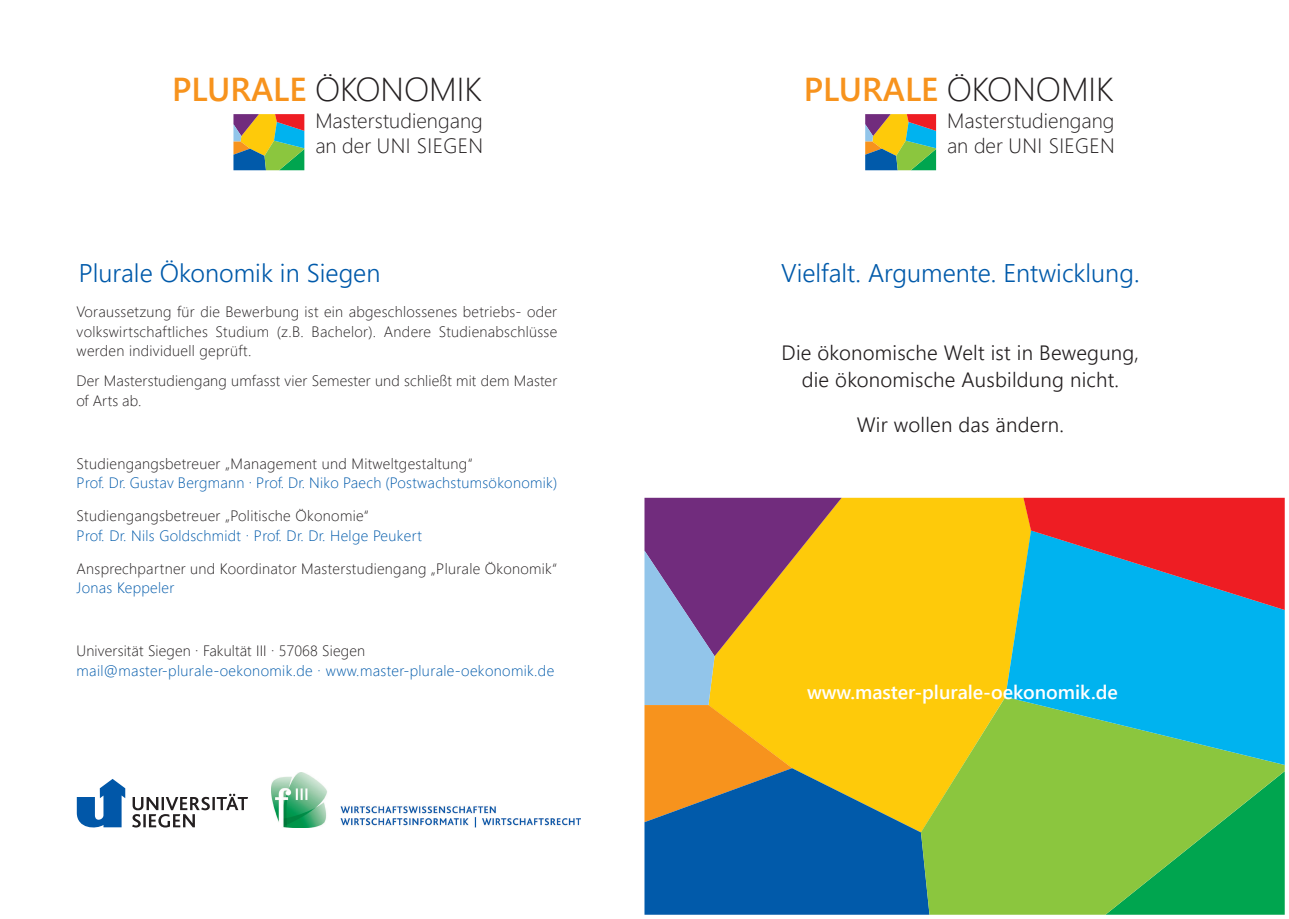
<style>
.page{position:relative;width:1289px;height:919px;background:#fff}
.page>*{position:absolute;margin:0;border:0;box-sizing:border-box;transform-origin:0 0}
.t1{font:300 33.15px "Segoe UI";color:#231f20}
.t2{font:300 25.5px "Segoe UI";color:#015aaa}
.t3{font:300 20.7px/27px "Segoe UI";letter-spacing:.01em;color:#231f20;text-align:center}
.t4{font:300 20.7px/24.8px "Segoe UI";letter-spacing:.005em;color:#231f20}
.t5{font:600 19.5px "Segoe UI";color:#fff}
.t6{font:300 15px/19.5px "Segoe UI";letter-spacing:.02em;color:#231f20;text-align:justify}
.t7{font:300 15px "Segoe UI";letter-spacing:.02em;color:#015aaa}
.s1{font-weight:600;color:#f7931d}
</style>
<div class="page">
<div style="left:929px;top:497px;width:94px;height:199px;background:#feca0a"></div>
<svg style="left:644px;top:497px;width:285px;height:417px;background:#9c8e57"></svg>
<svg style="left:920px;top:696px;width:364px;height:218px;background:#78be3d"></svg>
<svg style="left:1005px;top:530px;width:279px;height:234px;background:#28b8bf"></svg>
<svg style="left:1023px;top:497px;width:261px;height:113px;background:#99566d"></svg>
<img style="left:272px;top:772px;width:308px;height:55px">
<svg style="left:132px;top:793px;width:116px;height:34px"></svg>
<svg style="left:77px;top:779px;width:48px;height:48px"></svg>
<svg style="left:865px;top:114px;width:71px;height:56px;background:#849761"></svg>
<svg style="left:233px;top:114px;width:71px;height:56px;background:#849761"></svg>
<h1 class="t1" style="left:172px;top:58px;width:311px"><span class="s1">PLURALE</span> ÖKONOMIK</h1>
<h3 class="t4" style="left:315px;top:106px;width:169px">Masterstudiengang an der UNI SIEGEN</h3>
<h2 class="t2" style="left:79px;top:249px;width:303px">Plurale Ökonomik in Siegen</h2>
<p class="t6" style="left:77px;top:301px;width:482px">Voraussetzung für die Bewerbung ist ein abgeschlossenes betriebs- oder volkswirtschaftliches Studium (z.B. Bachelor). Andere Studienabschlüsse werden individuell geprüft.</p>
<p class="t6" style="left:77px;top:370px;width:482px">Der Masterstudiengang umfasst vier Semester und schließt mit dem Master of Arts ab.</p>
<p class="t6" style="left:77px;top:452px;width:397px">Studiengangsbetreuer „Management und Mitweltgestaltung“</p>
<p class="t7" style="left:77px;top:469px;width:482px">Prof. Dr. Gustav Bergmann · Prof. Dr. Niko Paech (Postwachstumsökonomik)</p>
<p class="t6" style="left:77px;top:505px;width:294px">Studiengangsbetreuer „Politische Ökonomie“</p>
<p class="t7" style="left:77px;top:521px;width:347px">Prof. Dr. Nils Goldschmidt · Prof. Dr. Dr. Helge Peukert</p>
<p class="t6" style="left:77px;top:557px;width:482px">Ansprechpartner und Koordinator Masterstudiengang „Plurale Ökonomik“</p>
<p class="t7" style="left:77px;top:574px;width:99px">Jonas Keppeler</p>
<p class="t6" style="left:77px;top:640px;width:290px">Universität Siegen · Fakultät III · 57068 Siegen</p>
<p class="t7" style="left:77px;top:656px;width:479px">mail@master-plurale-oekonomik.de · www.master-plurale-oekonomik.de</p>
<h1 class="t1" style="left:804px;top:58px;width:311px"><span class="s1">PLURALE</span> ÖKONOMIK</h1>
<h3 class="t4" style="left:947px;top:106px;width:169px">Masterstudiengang an der UNI SIEGEN</h3>
<h2 class="t2" style="left:781px;top:249px;width:360px">Vielfalt. Argumente. Entwicklung.</h2>
<h3 class="t3" style="left:781px;top:337px;width:359px">Die ökonomische Welt ist in Bewegung, die ökonomische Ausbildung nicht.</h3>
<h3 class="t3" style="left:856px;top:409px;width:209px">Wir wollen das ändern.</h3>
<h3 class="t5" style="left:807px;top:673px;width:312px">www.master-plurale-oekonomik.de</h3>
</div>
